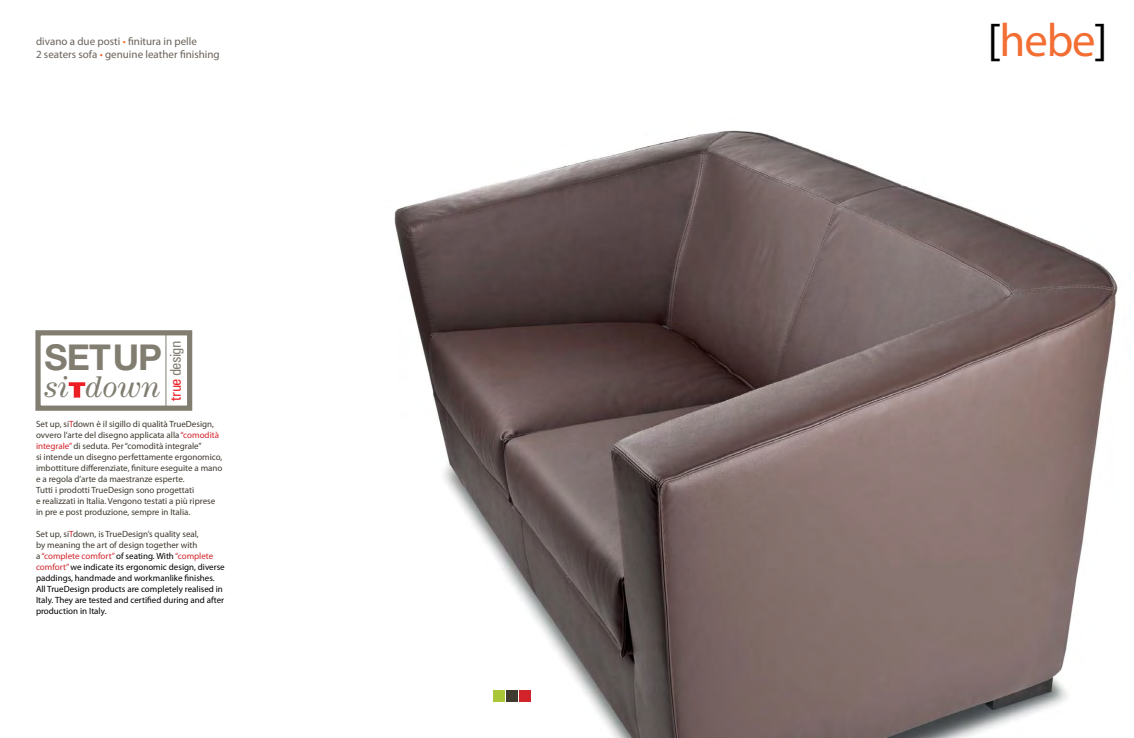
<style>
.page{position:relative;width:1134px;height:738px;background:#fff}
.page>*{position:absolute;margin:0;border:0;box-sizing:border-box;transform-origin:0 0}
.t1{font:46.8px "Myriad Pro";color:#f36e33}
.t2{font:700 35.6px "Helvetica Neue LT Std";letter-spacing:-.02em;color:#817d71}
.t3{font:italic 30.6px "Century";color:#817d71}
.t4{font:condensed 14.9px "Univers";letter-spacing:-.05em;color:#817d71}
.t5{font:11px/13px "Myriad Pro";color:#6a625a}
.t6{font:9px/11px "Myriad Pro";color:#3f392f}
.t7{font:9px/11px "Myriad Pro";color:#000}
.s1{color:#f36e33}
.s2{color:#ed1d24}
.s3{color:#d2232a}
.s4{color:#3f392f}
.s5{color:#000}
</style>
<div class="page">
<img style="left:394px;top:130px;width:724px;height:607px">
<div style="left:35px;top:330px;width:157px;height:80px;border:5px solid #817d71"></div>
<svg style="left:69px;top:382px;width:16px;height:15px"></svg>
<hr style="left:166px;top:333px;width:1px;height:75px;background:#817d71">
<div style="left:493px;top:689px;width:12px;height:12px;background:#abc737"></div>
<div style="left:506px;top:689px;width:12px;height:12px;background:#3f392f"></div>
<div style="left:519px;top:689px;width:12px;height:12px;background:#d2232a"></div>
<p class="t5" style="left:36px;top:34px;width:185px">divano a due posti <span class="s1">•</span> finitura in pelle<br>2 seaters sofa <span class="s1">•</span> genuine leather finishing</p>
<h2 class="t2" style="left:44px;top:335px;width:119px">SETUP</h2>
<h3 class="t3" style="left:44px;top:368px;width:118px">si down</h3>
<h3 class="t4" style="left:166px;top:400px;width:62px;rotate:-90deg"><span class="s2">true</span> design</h3>
<p class="t6" style="left:36px;top:417px;width:188px">Set up, si<span class="s3">T</span>down è il sigillo di qualità TrueDesign, ovvero l’arte del disegno applicata alla <span class="s3">“comodità integrale”</span> di seduta. Per “comodità integrale”<br>si intende un disegno perfettamente ergonomico, imbottiture differenziate, finiture eseguite a mano e a regola d’arte da maestranze esperte.<br>Tutti i prodotti TrueDesign sono progettati<br>e realizzati in Italia. Vengono testati a più riprese in pre e post produzione, sempre in Italia.</p>
<p class="t7" style="left:36px;top:527px;width:190px"><span class="s4">Set up, si</span><span class="s3">T</span><span class="s4">down, is TrueDesign’s quality seal,<br>by meaning the art of design together with<br>a</span> <span class="s3">“complete comfort”</span> of seating. With <span class="s3">“complete comfort”</span> we indicate its ergonomic design, diverse paddings, handmade and workmanlike finishes.<br>All TrueDesign products are completely realised in Italy. They are tested and certified during and after production in Italy.</p>
<h1 class="t1" style="left:987px;top:11px;width:122px"><span class="s5">[</span>hebe<span class="s5">]</span></h1>
</div>
